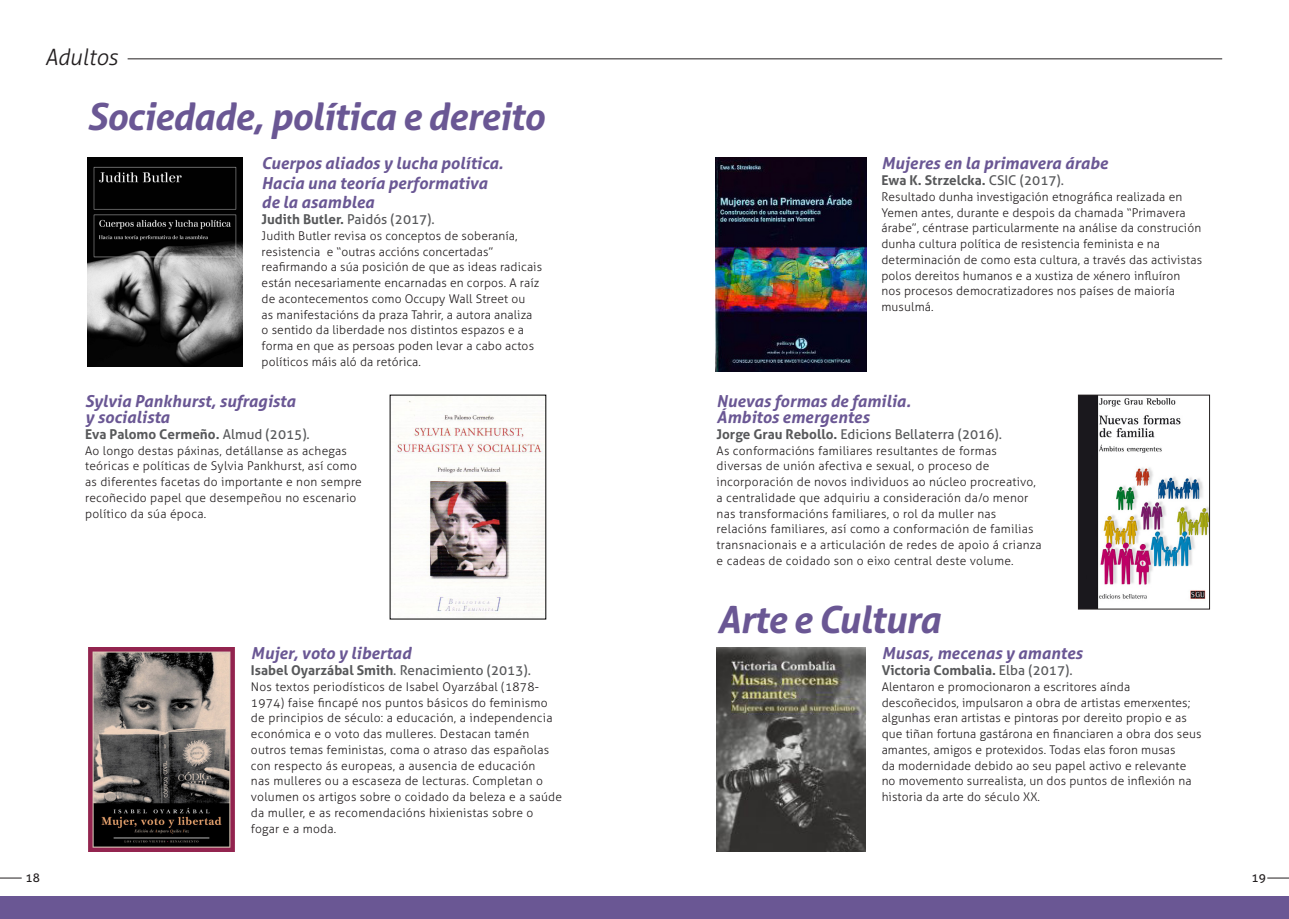
<style>
.page{position:relative;width:1289px;height:919px;background:#fff}
.page>*{position:absolute;margin:0;border:0;box-sizing:border-box;transform-origin:0 0}
.t1{font:italic 700 37.5px "Aller";letter-spacing:-.02em;color:#6a5794}
.t2{font:italic 300 22.5px "Aller";color:#231f20}
.t3{font:italic 700 16.5px/15.8px "Aller";color:#6a5794}
.t4{font:700 13.5px "Aller";color:#57585a}
.t5{font:13.5px "Aller";color:#57585a}
.t6{font:300 12px/15.8px "Aller";letter-spacing:.01em;color:#231f20}
.t7{font:12px "Aller";color:#231f20}
.s1{font-weight:400}
.s2{font-weight:700}
</style>
<div class="page">
<svg style="left:0;top:877px;width:22px;height:1px"></svg>
<svg style="left:1267px;top:877px;width:21px;height:1px"></svg>
<hr style="left:128px;top:59px;width:1094px;height:1px;background:#231f20">
<img style="left:715px;top:157px;width:151px;height:214px">
<img style="left:1080px;top:397px;width:127px;height:210px">
<div style="left:1078px;top:395px;width:131px;height:214px;border:1px solid #231f20"></div>
<div style="left:0;top:896px;width:1288px;height:22px;background:#6a5794"></div>
<img style="left:87px;top:157px;width:156px;height:209px">
<img style="left:88px;top:647px;width:147px;height:204px">
<img style="left:716px;top:647px;width:149px;height:204px">
<img style="left:395px;top:400px;width:149px;height:217px">
<p class="t2" style="left:45px;top:43px;width:75px">Adultos</p>
<p class="t1" style="left:87px;top:94px;width:458px">Sociedade, política e dereito</p>
<p class="t3" style="left:261px;top:153px;width:243px;line-height:19.5px">Cuerpos aliados y lucha política.<br>Hacia una teoría performativa de la asamblea</p>
<p class="t4" style="left:261px;top:211px;width:175px">Judith Butler. <span class="s1">Paidós (2017).</span></p>
<p class="t6" style="left:261px;top:228px;width:282px">Judith Butler revisa os conceptos de soberanía, resistencia e “outras accións concertadas” reafirmando a súa posición de que as ideas radicais están necesariamente encarnadas en corpos. A raíz de acontecementos como Occupy Wall Street ou<br>as manifestacións da praza Tahrir, a autora analiza o sentido da liberdade nos distintos espazos e a forma en que as persoas poden levar a cabo actos políticos máis aló da retórica.</p>
<p class="t3" style="left:85px;top:393px;width:212px">Sylvia Pankhurst, sufragista y socialista</p>
<p class="t4" style="left:85px;top:425px;width:226px">Eva Palomo Cermeño. <span class="s1">Almud (2015).</span></p>
<p class="t6" style="left:85px;top:442px;width:278px">Ao longo destas páxinas, detállanse as achegas teóricas e políticas de Sylvia Pankhurst, así como as diferentes facetas do importante e non sempre recoñecido papel que desempeñou no escenario político da súa época.</p>
<p class="t3" style="left:251px;top:645px;width:162px">Mujer, voto y libertad</p>
<p class="t4" style="left:251px;top:662px;width:281px">Isabel Oyarzábal Smith<span class="s1">. Renacimiento (2013).</span></p>
<p class="t6" style="left:251px;top:678px;width:313px">Nos textos periodísticos de Isabel Oyarzábal (1878- 1974) faise fincapé nos puntos básicos do feminismo de principios de século: a educación, a independencia económica e o voto das mulleres. Destacan tamén outros temas feministas, coma o atraso das españolas con respecto ás europeas, a ausencia de educación<br>nas mulleres ou a escaseza de lecturas. Completan o volumen os artigos sobre o coidado da beleza e a saúde da muller, e as recomendacións hixienistas sobre o fogar e a moda.</p>
<p class="t3" style="left:881px;top:155px;width:228px">Mujeres en la primavera árabe</p>
<p class="t4" style="left:881px;top:172px;width:184px">Ewa K. Strzelcka. <span class="s1">CSIC (2017).</span></p>
<p class="t6" style="left:881px;top:189px;width:322px">Resultado dunha investigación etnográfica realizada en Yemen antes, durante e despois da chamada “Primavera árabe”, céntrase particularmente na análise da construción dunha cultura política de resistencia feminista e na determinación de como esta cultura, a través das activistas polos dereitos humanos e a xustiza de xénero influíron nos procesos democratizadores nos países de maioría musulmá.</p>
<p class="t3" style="left:716px;top:393px;width:196px">Nuevas formas de familia.<br>Ámbitos emergentes</p>
<p class="t5" style="left:716px;top:426px;width:287px"><span class="s2">Jorge Grau Rebollo.</span> Edicions Bellaterra (2016).</p>
<p class="t6" style="left:716px;top:442px;width:326px">As conformacións familiares resultantes de formas diversas de unión afectiva e sexual, o proceso de incorporación de novos individuos ao núcleo procreativo, a centralidade que adquiriu a consideración da/o menor nas transformacións familiares, o rol da muller nas relacións familiares, así como a conformación de familias transnacionais e a articulación de redes de apoio á crianza e cadeas de coidado son o eixo central deste volume.</p>
<p class="t1" style="left:716px;top:596px;width:225px">Arte e Cultura</p>
<p class="t3" style="left:881px;top:645px;width:202px">Musas, mecenas y amantes</p>
<p class="t4" style="left:881px;top:662px;width:192px">Victoria Combalia. <span class="s1">Elba (2017).</span></p>
<p class="t6" style="left:881px;top:678px;width:321px">Alentaron e promocionaron a escritores aínda descoñecidos, impulsaron a obra de artistas emerxentes; algunhas eran artistas e pintoras por dereito propio e as que tiñan fortuna gastárona en financiaren a obra dos seus amantes, amigos e protexidos. Todas elas foron musas<br>da modernidade debido ao seu papel activo e relevante no movemento surrealista, un dos puntos de inflexión na historia da arte do século XX.</p>
<p class="t7" style="left:26px;top:870px;width:16px">18</p>
<p class="t7" style="left:1251px;top:870px;width:16px">19</p>
</div>
